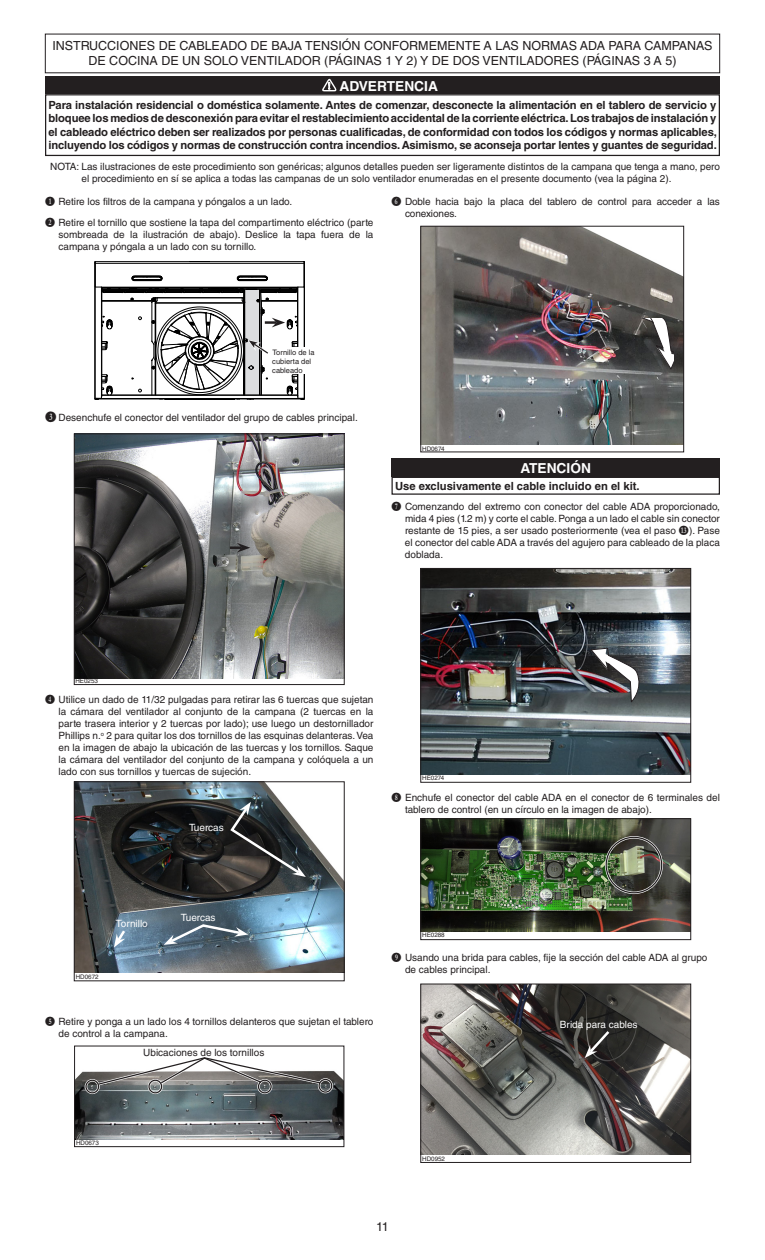
<style>
.page{position:relative;width:765px;height:1260px;background:#fff}
.page>*{position:absolute;margin:0;border:0;box-sizing:border-box;transform-origin:0 0}
.t1{font:700 13.75px "Helvetica LT Std";color:#fff}
.t2{font:12.5px/15px "Helvetica LT Std";color:#231f20;text-align:center}
.t3{font:700 11.25px/13.5px "Helvetica LT Std";letter-spacing:-.01em;color:#231f20;text-align:justify}
.t4{font:700 10.75px "Garamond";color:#fff}
.Body_Text_Boxed_Step{font:10px/12px "Helvetica LT Std";color:#231f20}
.t5{font:10px "Helvetica LT Std";color:#fff}
.Body_text{font:10px "Helvetica LT Std";color:#231f20}
.Body_Text_Boxed_Step-2{font:7.5px/9px "Helvetica LT Std";color:#231f20}
.t6{font:6.25px "Helvetica LT Std";color:#231f20}
.s1{font-family:"Numberpile";font-size:8.75px}
.s2{font-family:"Numberpile"}
</style>
<div class="page">
<img style="left:422px;top:820px;width:267px;height:111px">
<div style="left:420px;top:818px;width:271px;height:122px;border:1px solid #231f20"></div>
<div style="left:45px;top:76px;width:675px;height:18px;background:#231f20"></div>
<svg style="left:322px;top:79px;width:14px;height:13px"></svg>
<div style="left:45px;top:94px;width:675px;height:62px;border:1px solid #231f20"></div>
<svg style="left:94px;top:261px;width:211px;height:139px"></svg>
<img style="left:76px;top:436px;width:267px;height:242px">
<div style="left:74px;top:434px;width:271px;height:251px;border:1px solid #231f20"></div>
<svg style="left:230px;top:543px;width:20px;height:10px"></svg>
<img style="left:76px;top:783px;width:267px;height:190px">
<div style="left:74px;top:781px;width:271px;height:200px;border:1px solid #231f20"></div>
<svg style="left:164px;top:923px;width:84px;height:22px;background:#62737f"></svg>
<svg style="left:229px;top:802px;width:77px;height:75px;background:#494b4b"></svg>
<svg style="left:114px;top:928px;width:14px;height:20px"></svg>
<img style="left:76px;top:1071px;width:266px;height:69px">
<div style="left:74px;top:1046px;width:270px;height:101px;border:1px solid #231f20"></div>
<div style="left:257px;top:1079px;width:15px;height:15px;border:2px solid #fff;border-radius:50%"></div>
<div style="left:258px;top:1080px;width:14px;height:13px;border:1px solid #231f20;border-radius:50%"></div>
<div style="left:148px;top:1079px;width:15px;height:15px;border:2px solid #fff;border-radius:50%"></div>
<div style="left:148px;top:1080px;width:14px;height:13px;border:1px solid #231f20;border-radius:50%"></div>
<div style="left:318px;top:1078px;width:15px;height:15px;border:2px solid #fff;border-radius:50%"></div>
<div style="left:318px;top:1079px;width:14px;height:14px;border:1px solid #231f20;border-radius:50%"></div>
<div style="left:85px;top:1079px;width:15px;height:15px;border:2px solid #fff;border-radius:50%"></div>
<div style="left:85px;top:1080px;width:14px;height:13px;border:1px solid #231f20;border-radius:50%"></div>
<svg style="left:95px;top:1057px;width:228px;height:30px"></svg>
<img style="left:422px;top:228px;width:260px;height:217px">
<div style="left:420px;top:226px;width:264px;height:226px;border:1px solid #231f20"></div>
<svg style="left:633px;top:318px;width:41px;height:53px"></svg>
<img style="left:422px;top:570px;width:267px;height:204px">
<div style="left:420px;top:568px;width:271px;height:215px;border:1px solid #231f20"></div>
<svg style="left:590px;top:647px;width:54px;height:56px"></svg>
<div style="left:605px;top:836px;width:58px;height:58px;border:2px solid #fff;border-radius:50%"></div>
<div style="left:606px;top:837px;width:56px;height:56px;border:1px solid #231f20;border-radius:50%"></div>
<div style="left:392px;top:459px;width:328px;height:18px;background:#231f20"></div>
<div style="left:392px;top:477px;width:328px;height:18px;border:1px solid #231f20"></div>
<img style="left:422px;top:986px;width:267px;height:169px">
<div style="left:420px;top:984px;width:271px;height:179px;border:1px solid #231f20"></div>
<svg style="left:585px;top:1028px;width:27px;height:30px"></svg>
<p class="t2" style="left:52px;top:39px;width:662px">INSTRUCCIONES DE CABLEADO DE BAJA TENSIÓN CONFORMEMENTE A LAS NORMAS ADA PARA CAMPANAS<br>DE COCINA DE UN SOLO VENTILADOR (PÁGINAS 1 Y 2) Y DE DOS VENTILADORES (PÁGINAS 3 A 5)</p>
<p class="t4" style="left:328px;top:79px;width:4px">!</p>
<p class="t1" style="left:340px;top:77px;width:100px">ADVERTENCIA</p>
<p class="t3" style="left:48px;top:98px;width:670px">Para instalación residencial o doméstica solamente. Antes de comenzar, desconecte la alimentación en el tablero de servicio y bloquee los medios de desconexión para evitar el restablecimiento accidental de la corriente eléctrica. Los trabajos de instalación y el cableado eléctrico deben ser realizados por personas cualificadas, de conformidad con todos los códigos y normas aplicables, incluyendo los códigos y normas de construcción contra incendios. Asimismo, se aconseja portar lentes y guantes de seguridad.</p>
<p class="Body_Text_Boxed_Step" style="left:81px;top:161px;width:640px;text-indent:-31px">NOTA: Las ilustraciones de este procedimiento son genéricas; algunos detalles pueden ser ligeramente distintos de la campana que tenga a mano, pero el procedimiento en sí se aplica a todas las campanas de un solo ventilador enumeradas en el presente documento (vea la página 2).</p>
<p class="Body_Text_Boxed_Step" style="left:45px;top:195px;width:249px"><span class="s1">B</span> Retire los filtros de la campana y póngalos a un lado.</p>
<p class="Body_Text_Boxed_Step" style="left:58px;top:217px;width:316px;text-align:justify;text-indent:-13px"><span class="s1">C</span> Retire el tornillo que sostiene la tapa del compartimento eléctrico (parte sombreada de la ilustración de abajo). Deslice la tapa fuera de la campana y póngala a un lado con su tornillo.</p>
<p class="Body_Text_Boxed_Step" style="left:405px;top:195px;width:316px;text-indent:-13px"><span class="s1">G</span> Doble hacia bajo la placa del tablero de control para acceder a las conexiones.</p>
<p class="Body_Text_Boxed_Step-2" style="left:272px;top:347px;width:44px">Tornillo de la cubierta del cableado</p>
<p class="Body_Text_Boxed_Step" style="left:45px;top:411px;width:314px"><span class="s2">D</span> Desenchufe el conector del ventilador del grupo de cables principal.</p>
<p class="t6" style="left:422px;top:445px;width:24px">HD0674</p>
<p class="t1" style="left:520px;top:459px;width:72px">ATENCIÓN</p>
<p class="t3" style="left:395px;top:479px;width:246px">Use exclusivamente el cable incluido en el kit.</p>
<p class="Body_Text_Boxed_Step" style="left:405px;top:500px;width:317px;text-align:justify;text-indent:-13px"><span class="s1">H</span> Comenzando del extremo con conector del cable ADA proporcionado, mida 4 pies (1.2 m) y corte el cable. Ponga a un lado el cable sin conector restante de 15 pies, a ser usado posteriormente (vea el paso <span class="s1">N</span>). Pase el conector del cable ADA a través del agujero para cableado de la placa doblada.</p>
<p class="t6" style="left:75px;top:678px;width:24px">HE0253</p>
<p class="Body_Text_Boxed_Step" style="left:58px;top:693px;width:317px;text-align:justify;text-indent:-13px"><span class="s1">E</span> Utilice un dado de 11/32 pulgadas para retirar las 6 tuercas que sujetan la cámara del ventilador al conjunto de la campana (2 tuercas en la parte trasera interior y 2 tuercas por lado); use luego un destornillador Phillips n.<sup>o</sup> 2 para quitar los dos tornillos de las esquinas delanteras. Vea en la imagen de abajo la ubicación de las tuercas y los tornillos. Saque la cámara del ventilador del conjunto de la campana y colóquela a un lado con sus tornillos y tuercas de sujeción.</p>
<p class="t5" style="left:189px;top:822px;width:36px">Tuercas</p>
<p class="t6" style="left:422px;top:774px;width:23px">HE0274</p>
<p class="Body_Text_Boxed_Step" style="left:405px;top:791px;width:316px;text-indent:-13px"><span class="s1">I</span> Enchufe el conector del cable ADA en el conector de 6 terminales del tablero de control (en un círculo en la imagen de abajo).</p>
<p class="t5" style="left:116px;top:918px;width:33px">Tornillo</p>
<p class="t6" style="left:76px;top:974px;width:24px">HD0672</p>
<p class="t5" style="left:181px;top:912px;width:36px">Tuercas</p>
<p class="Body_Text_Boxed_Step" style="left:58px;top:1016px;width:316px;text-indent:-13px"><span class="s1">F</span> Retire y ponga a un lado los 4 tornillos delanteros que sujetan el tablero de control a la campana.</p>
<p class="Body_text" style="left:143px;top:1047px;width:123px">Ubicaciones de los tornillos</p>
<p class="t6" style="left:422px;top:931px;width:24px">HE0288</p>
<p class="Body_Text_Boxed_Step" style="left:405px;top:952px;width:304px;text-indent:-13px"><span class="s1">J</span> Usando una brida para cables, fije la sección del cable ADA al grupo de cables principal.</p>
<p class="t5" style="left:560px;top:1019px;width:79px">Brida para cables</p>
<p class="t6" style="left:76px;top:1139px;width:24px">HD0673</p>
<p class="t6" style="left:422px;top:1155px;width:24px">HD0952</p>
<p class="t2" style="left:376px;top:1219px;width:14px">11</p>
</div>
